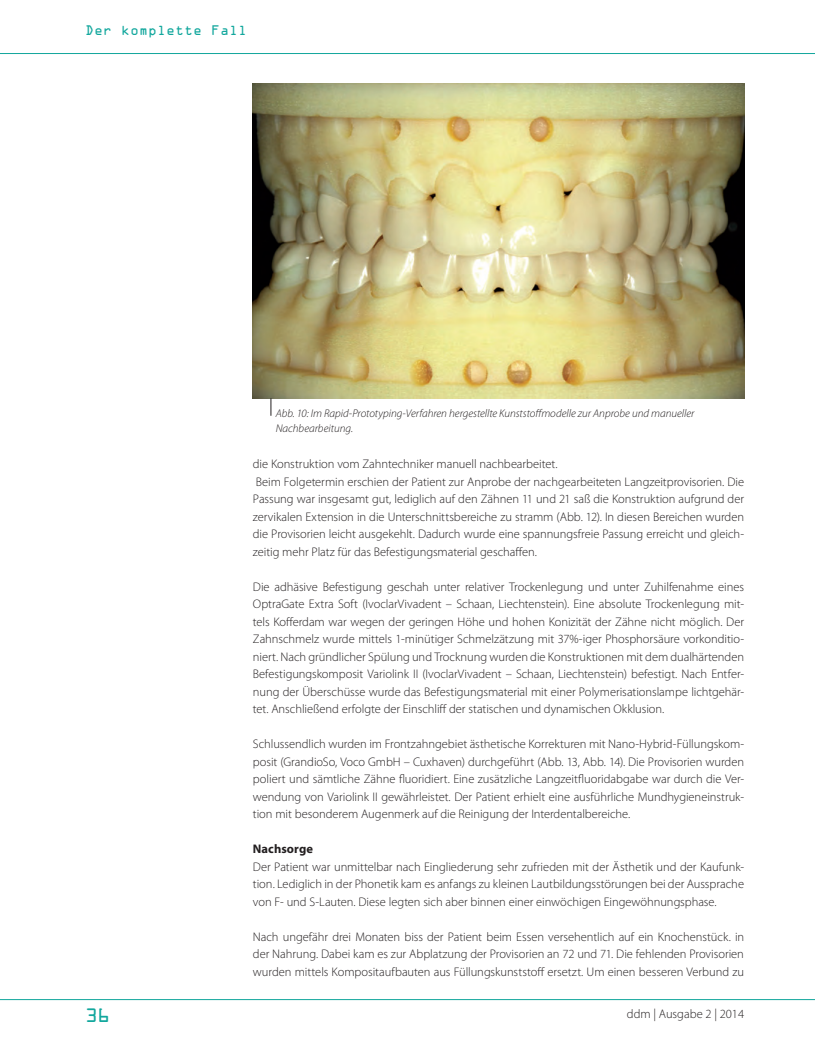
<style>
.page{position:relative;width:815px;height:1063px;background:#fff}
.page>*{position:absolute;margin:0;border:0;box-sizing:border-box;transform-origin:0 0}
.t1{font:17.5px "OCRA Std";color:#12a79d}
.t2{font:300 12.5px/17.5px "Myriad Pro";letter-spacing:-.005em;color:#231f20;text-align:justify}
.t3{font:12.5px "OCRA Std";color:#12a79d}
.t4{font:700 12.5px "Myriad Pro";letter-spacing:.005em;color:#231f20}
.t5{font:italic 300 11.25px/15.6px "Myriad Pro";color:#231f20}
</style>
<div class="page">
<hr style="left:0;top:999px;width:815px;height:1px;background:#12a79d">
<hr style="left:0;top:53px;width:815px;height:1px;background:#12a79d">
<img style="left:253px;top:83px;width:491px;height:315px">
<svg style="left:271px;top:398px;width:1px;height:18px"></svg>
<p class="t3" style="left:85px;top:23px;width:164px">Der komplette Fall</p>
<p class="t5" style="left:276px;top:405px;width:420px">Abb. 10: Im Rapid-Prototyping-Verfahren hergestellte Kunststoffmodelle zur Anprobe und manueller<br>Nachbearbeitung.</p>
<p class="t2" style="left:253px;top:455px;width:493px;text-align:left">die Konstruktion vom Zahntechniker manuell nachbearbeitet.<br>Beim Folgetermin erschien der Patient zur Anprobe der nachgearbeiteten Langzeitprovisorien. Die Passung war insgesamt gut, lediglich auf den Zähnen 11 und 21 saß die Konstruktion aufgrund der zervikalen Extension in die Unterschnittsbereiche zu stramm (Abb. 12). In diesen Bereichen wurden die Provisorien leicht ausgekehlt. Dadurch wurde eine spannungsfreie Passung erreicht und gleich&shy;zeitig mehr Platz für das Befestigungsmaterial geschaffen.</p>
<p class="t2" style="left:253px;top:578px;width:493px">Die adhäsive Befestigung geschah unter relativer Trockenlegung und unter Zuhilfenahme eines OptraGate Extra Soft (IvoclarVivadent – Schaan, Liechtenstein). Eine absolute Trockenlegung mit&shy;tels Kofferdam war wegen der geringen Höhe und hohen Konizität der Zähne nicht möglich. Der Zahnschmelz wurde mittels 1-minütiger Schmelzätzung mit 37%-iger Phosphorsäure vorkonditio&shy;niert. Nach gründlicher Spülung und Trocknung wurden die Konstruktionen mit dem dualhärtenden Befestigungskomposit Variolink II (IvoclarVivadent – Schaan, Liechtenstein) befestigt. Nach Entfer&shy;nung der Überschüsse wurde das Befestigungsmaterial mit einer Polymerisationslampe lichtgehär&shy;tet. Anschließend erfolgte der Einschliff der statischen und dynamischen Okklusion.</p>
<p class="t2" style="left:253px;top:735px;width:493px">Schlussendlich wurden im Frontzahngebiet ästhetische Korrekturen mit Nano-Hybrid-Füllungskom&shy;posit (GrandioSo, Voco GmbH – Cuxhaven) durchgeführt (Abb. 13, Abb. 14). Die Provisorien wurden poliert und sämtliche Zähne fluoridiert. Eine zusätzliche Langzeitfluoridabgabe war durch die Ver&shy;wendung von Variolink II gewährleistet. Der Patient erhielt eine ausführliche Mundhygieneinstruk&shy;tion mit besonderem Augenmerk auf die Reinigung der Interdentalbereiche.</p>
<p class="t4" style="left:253px;top:841px;width:62px">Nachsorge</p>
<p class="t2" style="left:253px;top:858px;width:493px">Der Patient war unmittelbar nach Eingliederung sehr zufrieden mit der Ästhetik und der Kaufunk&shy;tion. Lediglich in der Phonetik kam es anfangs zu kleinen Lautbildungsstörungen bei der Aussprache von F- und S-Lauten. Diese legten sich aber binnen einer einwöchigen Eingewöhnungsphase.</p>
<p class="t2" style="left:253px;top:928px;width:493px">Nach ungefähr drei Monaten biss der Patient beim Essen versehentlich auf ein Knochenstück. in der Nahrung. Dabei kam es zur Abplatzung der Provisorien an 72 und 71. Die fehlenden Provisorien wurden mittels Kompositaufbauten aus Füllungskunststoff ersetzt. Um einen besseren Verbund zu</p>
<h1 class="t1" style="left:85px;top:1006px;width:27px">36</h1>
<p class="t2" style="left:627px;top:1005px;width:119px">ddm | Ausgabe 2 | 2014</p>
</div>
